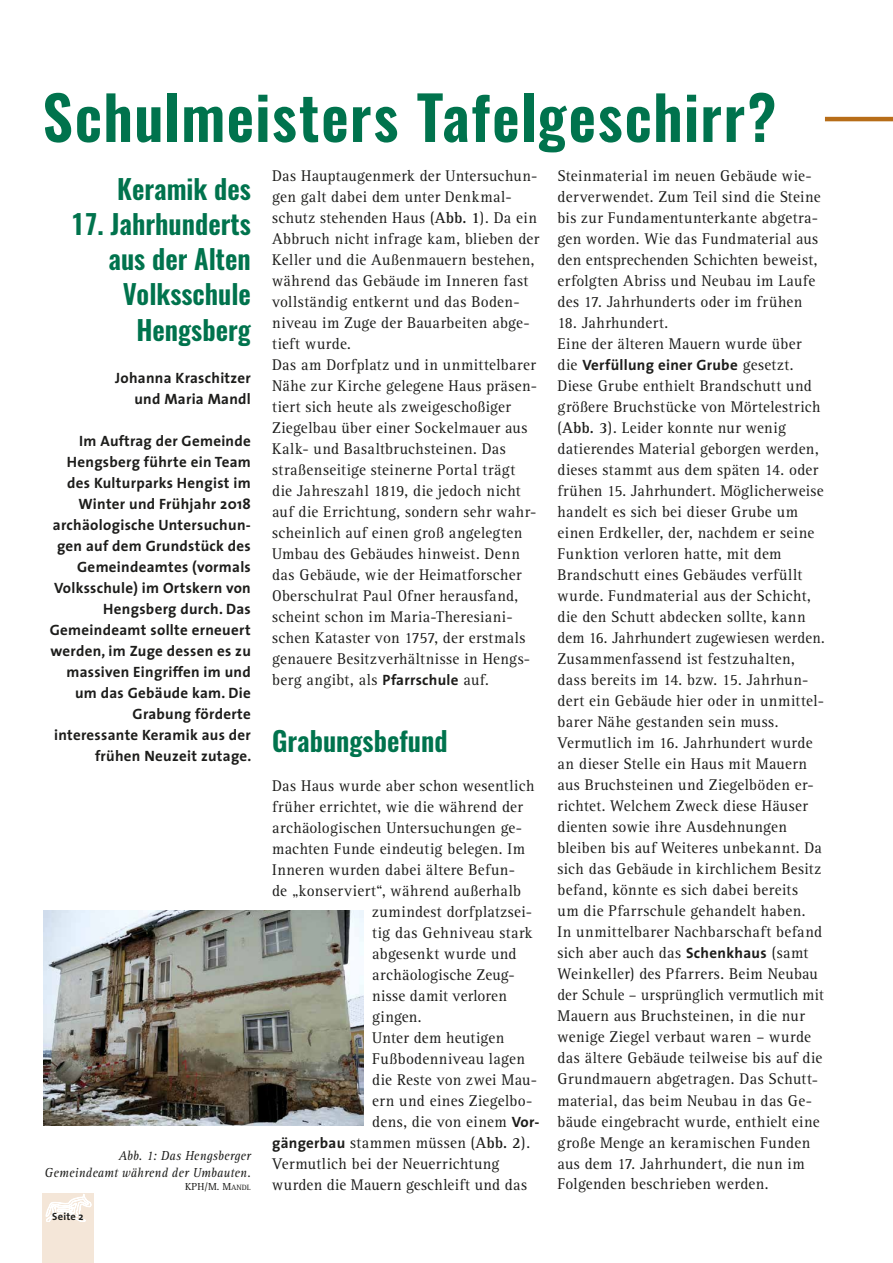
<style>
.page{position:relative;width:893px;height:1263px;background:#fff}
.page>*{position:absolute;margin:0;border:0;box-sizing:border-box;transform-origin:0 0}
.t1{font:600 60px "Oswald";letter-spacing:.02em;color:#00734d}
.t2{font:600 27px/35.2px "Oswald";color:#00734d;text-align:right}
.t3{font:16.05px/21px "Rotis Serif";letter-spacing:.025em;color:#1d1d1b;scale:.96 1}
.t4{font:700 15px/21px "The Sans";letter-spacing:.02em;color:#1d1d1b;text-align:right}
.t5{font:italic 13.5px/16.5px "Rotis Serif";letter-spacing:.015em;color:#1d1d1b;text-align:right;scale:.93 1}
.t6{font:10.5px "Rotis Serif";color:#1d1d1b}
.t7{font:700 10.5px "The Sans";letter-spacing:.02em;color:#1d1d1b}
.s1{font-size:7.8px}
.s2{font-weight:700}
.s3{font-family:"The Sans";font-weight:700;font-size:15px}
.s4{font-family:"Rotis Serif";font-weight:400;font-size:16.05px}
</style>
<div class="page">
<div style="left:43px;top:1193px;width:51px;height:70px;background:#f4e6d8"></div>
<svg style="left:45px;top:1194px;width:47px;height:27px"></svg>
<hr style="left:825px;top:117px;width:68px;height:4px;background:#b76d18">
<img style="left:44px;top:910px;width:320px;height:216px">
<h1 class="t1" style="left:43px;top:76px;width:735px">Schulmeisters Tafelgeschirr?</h1>
<h2 class="t2" style="left:117px;top:172px;width:135px">Keramik des</h2>
<h2 class="t2" style="left:71px;top:207px;width:182px">17. Jahrhunderts aus der Alten<br>Volksschule<br>Hengsberg</h2>
<p class="t4" style="left:115px;top:367px;width:137px">Johanna Kraschitzer und Maria Mandl</p>
<p class="t4" style="left:50px;top:430px;width:203px">Im Auftrag der Gemeinde<br>Hengsberg führte ein Team des Kulturparks Hengist im<br>Winter und Frühjahr 2018 archäologische Untersuchun&shy;gen auf dem Grundstück des<br>Gemeindeamtes (vormals<br>Volksschule) im Ortskern von<br>Hengsberg durch. Das<br>Gemeindeamt sollte erneuert werden, im Zuge dessen es zu massiven Eingriffen im und um das Gebäude kam. Die<br>Grabung förderte interessante Keramik aus der frühen Neuzeit zutage.</p>
<p class="t5" style="left:45px;top:1148px;width:223px">Abb. 1: Das Hengsberger<br>Gemeindeamt während der Umbauten.</p>
<p class="t6" style="left:185px;top:1181px;width:67px">KPH/M. M<span class="s1">andl</span></p>
<p class="t7" style="left:52px;top:1207px;width:33px">Seite 2</p>
<p class="t3" style="left:272px;top:166px;width:280px">Das Hauptaugenmerk der Untersuchun&shy;gen galt dabei dem unter Denkmal&shy;schutz stehenden Haus (<span class="s2">Abb. 1</span>). Da ein Abbruch nicht infrage kam, blieben der Keller und die Außenmauern bestehen, während das Gebäude im Inneren fast vollständig entkernt und das Boden&shy;niveau im Zuge der Bauarbeiten abge&shy;tieft wurde.<br>Das am Dorfplatz und in unmittelbarer Nähe zur Kirche gelegene Haus präsen&shy;tiert sich heute als zweigeschoßiger Ziegelbau über einer Sockelmauer aus Kalk- und Basaltbruchsteinen. Das straßenseitige steinerne Portal trägt die Jahreszahl 1819, die jedoch nicht auf die Errichtung, sondern sehr wahr&shy;scheinlich auf einen groß angelegten Umbau des Gebäudes hinweist. Denn das Gebäude, wie der Heimatforscher Oberschulrat Paul Ofner herausfand, scheint schon im Maria-Theresiani&shy;schen Kataster von 1757, der erstmals genauere Besitzverhältnisse in Hengs&shy;berg angibt, als <span class="s3">Pfarrschule</span> auf.</p>
<h2 class="t2" style="left:272px;top:724px;width:177px">Grabungsbefund</h2>
<p class="t3" style="left:272px;top:776px;width:275px">Das Haus wurde aber schon wesentlich</p>
<p class="t3" style="left:272px;top:797px;width:263px">früher errichtet, wie die während der</p>
<p class="t3" style="left:272px;top:818px;width:262px">archäologischen Untersuchungen ge-</p>
<p class="t3" style="left:272px;top:839px;width:265px">machten Funde eindeutig belegen. Im</p>
<p class="t3" style="left:272px;top:860px;width:254px">Inneren wurden dabei ältere Befun-</p>
<p class="t3" style="left:272px;top:881px;width:261px">de „konserviert“, während außerhalb</p>
<p class="t3" style="left:372px;top:902px;width:168px">zumindest dorfplatzsei-</p>
<p class="t3" style="left:372px;top:923px;width:169px">tig das Gehniveau stark</p>
<p class="t3" style="left:372px;top:944px;width:152px">abgesenkt wurde und</p>
<p class="t3" style="left:372px;top:965px;width:150px">archäologische Zeug-</p>
<p class="t3" style="left:372px;top:986px;width:142px">nisse damit verloren</p>
<p class="t3" style="left:372px;top:1007px;width:53px">gingen.</p>
<p class="t3" style="left:372px;top:1028px;width:139px">Unter dem heutigen</p>
<p class="t3" style="left:372px;top:1049px;width:161px">Fußbodenniveau lagen</p>
<p class="t3" style="left:372px;top:1070px;width:173px">die Reste von zwei Mau-</p>
<p class="t3" style="left:372px;top:1091px;width:168px">ern und eines Ziegelbo-</p>
<p class="t3" style="left:372px;top:1112px;width:176px">dens, die von einem <span class="s3">Vor-</span></p>
<p class="t3" style="left:272px;top:1133px;width:270px"><span class="s3">gängerbau</span> stammen müssen (<span class="s2">Abb. 2</span>).</p>
<p class="t3" style="left:272px;top:1154px;width:238px">Vermutlich bei der Neuerrichtung</p>
<p class="t3" style="left:272px;top:1175px;width:267px">wurden die Mauern geschleift und das</p>
<p class="t3" style="left:558px;top:166px;width:276px">Steinmaterial im neuen Gebäude wie&shy;derverwendet. Zum Teil sind die Steine bis zur Fundamentunterkante abgetra&shy;gen worden. Wie das Fundmaterial aus den entsprechenden Schichten beweist, erfolgten Abriss und Neubau im Laufe des 17. Jahrhunderts oder im frühen</p>
<p class="t3" style="left:558px;top:313px;width:256px">18. Jahrhundert.<br>Eine der älteren Mauern wurde über</p>
<p class="t4" style="left:558px;top:354px;width:237px"><span class="s4">die</span> Verfüllung einer Grube <span class="s4">gesetzt.</span></p>
<p class="t3" style="left:557px;top:376px;width:280px">Diese Grube enthielt Brandschutt und größere Bruchstücke von Mörtelestrich (<span class="s2">Abb. 3</span>). Leider konnte nur wenig datierendes Material geborgen werden, dieses stammt aus dem späten 14. oder frühen 15. Jahrhundert. Möglicherweise handelt es sich bei dieser Grube um einen Erdkeller, der, nachdem er seine Funktion verloren hatte, mit dem Brandschutt eines Gebäudes verfüllt wurde. Fundmaterial aus der Schicht, die den Schutt abdecken sollte, kann dem 16. Jahrhundert zugewiesen werden.<br>Zusammenfassend ist festzuhalten, dass bereits im 14. bzw. 15. Jahrhun&shy;dert ein Gebäude hier oder in unmittel&shy;barer Nähe gestanden sein muss.<br>Vermutlich im 16. Jahrhundert wurde an dieser Stelle ein Haus mit Mauern aus Bruchsteinen und Ziegelböden er&shy;richtet. Welchem Zweck diese Häuser dienten sowie ihre Ausdehnungen bleiben bis auf Weiteres unbekannt. Da sich das Gebäude in kirchlichem Besitz befand, könnte es sich dabei bereits<br>um die Pfarrschule gehandelt haben.<br>In unmittelbarer Nachbarschaft befand sich aber auch das <span class="s3">Schenkhaus</span> (samt Weinkeller) des Pfarrers. Beim Neubau der Schule – ursprünglich vermutlich mit Mauern aus Bruchsteinen, in die nur wenige Ziegel verbaut waren – wurde das ältere Gebäude teilweise bis auf die Grundmauern abgetragen. Das Schutt&shy;material, das beim Neubau in das Ge&shy;bäude eingebracht wurde, enthielt eine große Menge an keramischen Funden aus dem 17. Jahrhundert, die nun im Folgenden beschrieben werden.</p>
</div>
